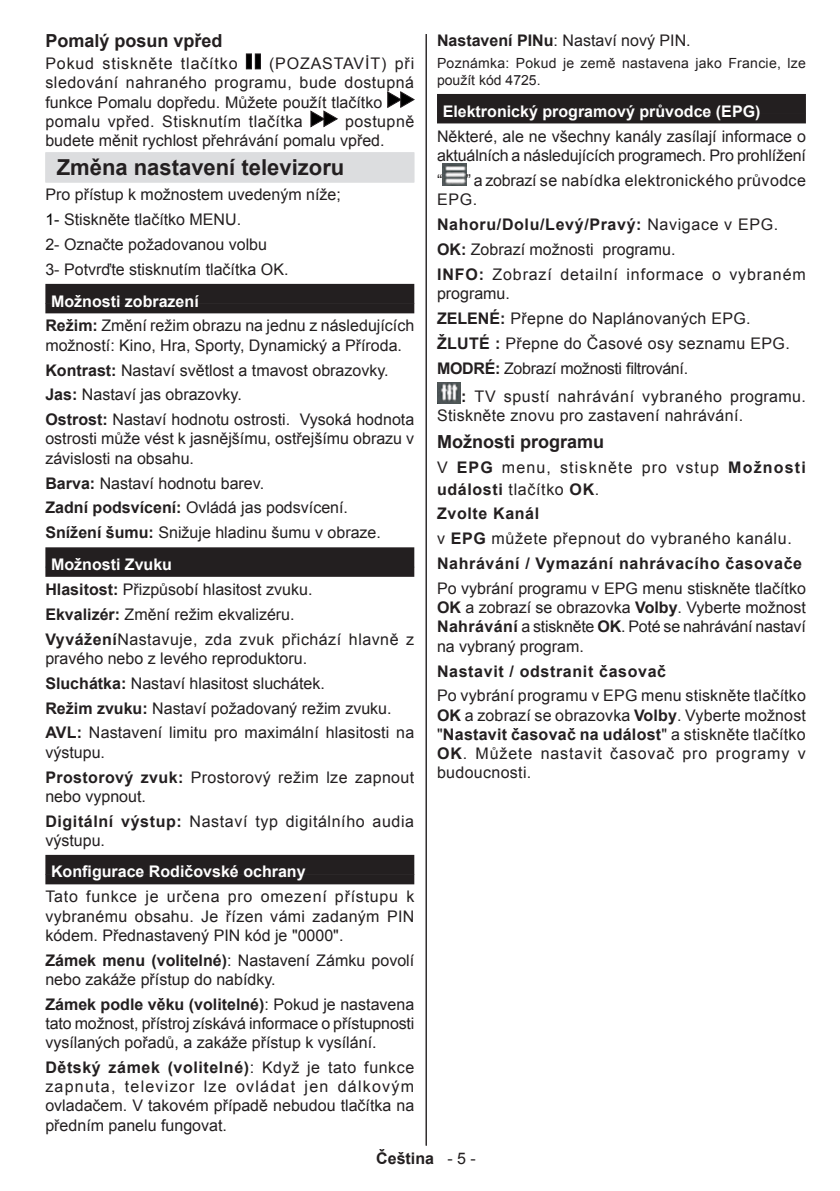
<style>
.page{position:relative;width:840px;height:1191px;background:#fff}
.page>*{position:absolute;margin:0;border:0;box-sizing:border-box;transform-origin:0 0}
.t1{font:700 22px "Arial";color:#231f20}
.t2{font:700 18px "Arial";color:#231f20}
.t3{font:16px/19.2px "Arial";color:#231f20}
.t4{font:16px/24.8px "Arial";letter-spacing:.02em;color:#231f20}
.t5{font:16px/19.2px "Arial";letter-spacing:.03em;color:#231f20}
.t6{font:16px/24.8px "Arial";letter-spacing:.055em;color:#231f20}
.t7{font:700 16px/24.8px "Arial";letter-spacing:.04em;color:#231f20}
.t8{font:16px/24.8px "Arial";letter-spacing:.025em;color:#231f20}
.t9{font:700 16px "Arial";color:#fff}
.t10{font:16px/24.8px "Arial";letter-spacing:.035em;color:#231f20}
.t11{font:16px/21.6px "Arial";letter-spacing:.075em;color:#231f20}
.t12{font:700 16px "Arial";color:#231f20}
.t13{font:14px/16.8px "Arial";letter-spacing:.02em;color:#231f20}
.s1{color:#000}
.s2{font-weight:700;color:#fff}
.s3{font-weight:700}
.s4{font-weight:400}
</style>
<div class="page">
<hr style="left:425px;top:34px;width:1px;height:1111px;background:#231f20">
<div style="left:45px;top:152px;width:369px;height:30px;background:#dcdddf"></div>
<div style="left:45px;top:153px;width:369px;height:30px;background:#dcdddf"></div>
<div style="left:45px;top:303px;width:369px;height:10px;background:#231f20"></div>
<div style="left:45px;top:284px;width:369px;height:20px;background:#231f20"></div>
<div style="left:45px;top:567px;width:369px;height:10px;background:#231f20"></div>
<div style="left:45px;top:547px;width:369px;height:20px;background:#231f20"></div>
<div style="left:45px;top:874px;width:369px;height:10px;background:#231f20"></div>
<div style="left:45px;top:855px;width:369px;height:20px;background:#231f20"></div>
<div style="left:246px;top:54px;width:5px;height:15px;background:#000"></div>
<div style="left:246px;top:54px;width:5px;height:15px;border:1px solid #231f20"></div>
<div style="left:255px;top:54px;width:5px;height:15px;background:#000"></div>
<div style="left:255px;top:54px;width:5px;height:15px;border:1px solid #231f20"></div>
<svg style="left:387px;top:92px;width:27px;height:15px"></svg>
<svg style="left:311px;top:111px;width:26px;height:16px"></svg>
<div style="left:437px;top:113px;width:368px;height:10px;background:#231f20"></div>
<div style="left:437px;top:94px;width:368px;height:20px;background:#231f20"></div>
<img style="left:442px;top:164px;width:23px;height:21px">
<img style="left:437px;top:382px;width:23px;height:21px">
<p class="t2" style="left:45px;top:29px;width:179px">Pomalý posun vpřed</p>
<p class="t6" style="left:45px;top:51px;width:194px">Pokud stiskněte tlačítko</p>
<p class="t5" style="left:45px;top:54px;width:370px;text-indent:223px">(POZASTAVİT) při sledování nahraného programu, bude dostupná funkce Pomalu dopředu. Můžete použít tlačítko pomalu vpřed. Stisknutím tlačítka</p>
<p class="t3" style="left:45px;top:112px;width:370px;text-indent:299px">postupně budete měnit rychlost přehrávání pomalu vpřed.</p>
<h1 class="t1" style="left:57px;top:153px;width:289px">Změna nastavení televizoru</h1>
<p class="t3" style="left:45px;top:182px;width:297px;line-height:24.8px">Pro přístup k možnostem uvedeným níže; <span class="s1">1-</span> Stiskněte tlačítko MENU.<br>2- Označte požadovanou volbu<br>3- Potvrďte stisknutím tlačítka OK.</p>
<p class="t3" style="left:45px;top:289px;width:370px;line-height:24.8px;text-indent:6px"><span class="s2">Možnosti zobrazení<br></span><span class="s3">Režim:</span> Změní režim obrazu na jednu z následujících</p>
<p class="t3" style="left:45px;top:333px;width:370px;line-height:24.8px">možností: Kino, Hra, Sporty, Dynamický a Příroda.<br><span class="s3">Kontrast:</span> Nastaví světlost a tmavost obrazovky.<br><span class="s3">Jas:</span> Nastaví jas obrazovky.<br><span class="s3">Ostrost:</span> Nastaví hodnotu ostrosti. Vysoká hodnota</p>
<p class="t3" style="left:45px;top:429px;width:370px">ostrosti může vést k jasnějšímu, ostřejšímu obrazu v závislosti na obsahu.</p>
<p class="t3" style="left:45px;top:471px;width:337px;line-height:24.8px"><span class="s3">Barva:</span> Nastaví hodnotu barev.<br><span class="s3">Zadní podsvícení:</span> Ovládá jas podsvícení.<br><span class="s3">Snížení šumu:</span> Snižuje hladinu šumu v obraze.</p>
<p class="t3" style="left:45px;top:552px;width:370px;line-height:24.8px;text-indent:6px"><span class="s2">Možnosti Zvuku<br></span><span class="s3">Hlasitost:</span> Přizpůsobí hlasitost zvuku.<br><span class="s3">Ekvalizér:</span> Změní režim ekvalizéru.<br><span class="s3">Vyvážení</span>Nastavuje, zda zvuk přichází hlavně z</p>
<p class="t3" style="left:45px;top:646px;width:370px;line-height:24.8px">pravého nebo z levého reproduktoru.<br><span class="s3">Sluchátka:</span> Nastaví hlasitost sluchátek.<br><span class="s3">Režim zvuku:</span> Nastaví požadovaný režim zvuku.<br><span class="s3">AVL:</span> Nastavení limitu pro maximální hlasitosti na</p>
<p class="t8" style="left:45px;top:740px;width:370px">výstupu.<br><span class="s3">Prostorový zvuk:</span> Prostorový režim lze zapnout</p>
<p class="t10" style="left:45px;top:784px;width:370px">nebo vypnout.<br><span class="s3">Digitální výstup:</span> Nastaví typ digitálního audia</p>
<p class="t3" style="left:45px;top:830px;width:61px">výstupu.</p>
<p class="t9" style="left:51px;top:861px;width:256px">Konfigurace Rodičovské ochrany</p>
<p class="t3" style="left:45px;top:887px;width:370px;text-align:justify">Tato funkce je určena pro omezení přístupu k vybranému obsahu. Je řízen vámi zadaným PIN kódem. Přednastavený PIN kód je "0000".</p>
<p class="t3" style="left:45px;top:950px;width:370px"><span class="s3">Zámek menu (volitelné)</span>: Nastavení Zámku povolí nebo zakáže přístup do nabídky.</p>
<p class="t3" style="left:45px;top:994px;width:370px;text-align:justify"><span class="s3">Zámek podle věku (volitelné)</span>: Pokud je nastavena tato možnost, přístroj získává informace o přístupnosti vysílaných pořadů, a zakáže přístup k vysílání.</p>
<p class="t3" style="left:45px;top:1058px;width:370px;text-align:justify"><span class="s3">Dětský zámek (volitelné)</span>: Když je tato funkce zapnuta, televizor lze ovládat jen dálkovým ovladačem. V takovém případě nebudou tlačítka na předním panelu fungovat.</p>
<p class="t3" style="left:437px;top:31px;width:255px"><span class="s3">Nastavení PINu</span>: Nastaví nový PIN.</p>
<p class="t13" style="left:437px;top:55px;width:370px">Poznámka: Pokud je země nastavena jako Francie, lze použít kód 4725.</p>
<p class="t9" style="left:442px;top:100px;width:319px">Elektronický programový průvodce (EPG)</p>
<p class="t3" style="left:437px;top:126px;width:370px">Některé, ale ne všechny kanály zasílají informace o aktuálních a následujících programech. Pro prohlížení</p>
<p class="t3" style="left:437px;top:171px;width:7px">“</p>
<p class="t8" style="left:437px;top:171px;width:370px;line-height:19.2px;text-indent:29px">” a zobrazí se nabídka elektronického průvodce<br>EPG.</p>
<p class="t6" style="left:437px;top:212px;width:370px"><span class="s3">Nahoru/Dolu/Levý/Pravý:</span> Navigace v EPG.<br><span class="s3">OK:</span> Zobrazí možnosti programu.<br><span class="s3">INFO:</span> Zobrazí detailní informace o vybraném</p>
<p class="t4" style="left:437px;top:281px;width:354px">programu.<br><span class="s3">ZELENÉ:</span> Přepne do Naplánovaných EPG.<br><span class="s3">ŽLUTÉ :</span> Přepne do Časové osy seznamu EPG.<br><span class="s3">MODRÉ:</span> Zobrazí možnosti filtrování.</p>
<p class="t4" style="left:437px;top:386px;width:370px;line-height:19.2px;text-indent:24px"><span class="s3">:</span> TV spustí nahrávání vybraného programu.<br>Stiskněte znovu pro zastavení nahrávání.</p>
<p class="t2" style="left:437px;top:430px;width:169px">Možnosti programu</p>
<p class="t11" style="left:437px;top:457px;width:370px">V <span class="s3">EPG</span> menu, stiskněte pro vstup <span class="s3">Možnosti události</span> tlačítko <span class="s3">OK</span>.</p>
<p class="t7" style="left:437px;top:502px;width:366px">Zvolte Kanál<br><span class="s4">v</span> EPG <span class="s4">můžete přepnout do vybraného kanálu.<br></span>Nahrávání / Vymazání nahrávacího časovače</p>
<p class="t3" style="left:437px;top:579px;width:370px;text-align:justify">Po vybrání programu v EPG menu stiskněte tlačítko <span class="s3">OK</span> a zobrazí se obrazovka <span class="s3">Volby</span>. Vyberte možnost <span class="s3">Nahrávání</span> a stiskněte <span class="s3">OK</span>. Poté se nahrávání nastaví na vybraný program.</p>
<p class="t7" style="left:437px;top:659px;width:230px">Nastavit / odstranit časovač</p>
<p class="t3" style="left:437px;top:686px;width:370px;text-align:justify">Po vybrání programu v EPG menu stiskněte tlačítko <span class="s3">OK</span> a zobrazí se obrazovka <span class="s3">Volby</span>. Vyberte možnost "<span class="s3">Nastavit časovač na událost</span>" a stiskněte tlačítko <span class="s3">OK</span>. Můžete nastavit časovač pro programy v budoucnosti.</p>
<p class="t12" style="left:376px;top:1148px;width:101px">Čeština <span class="s4">- 5 -</span></p>
</div>
